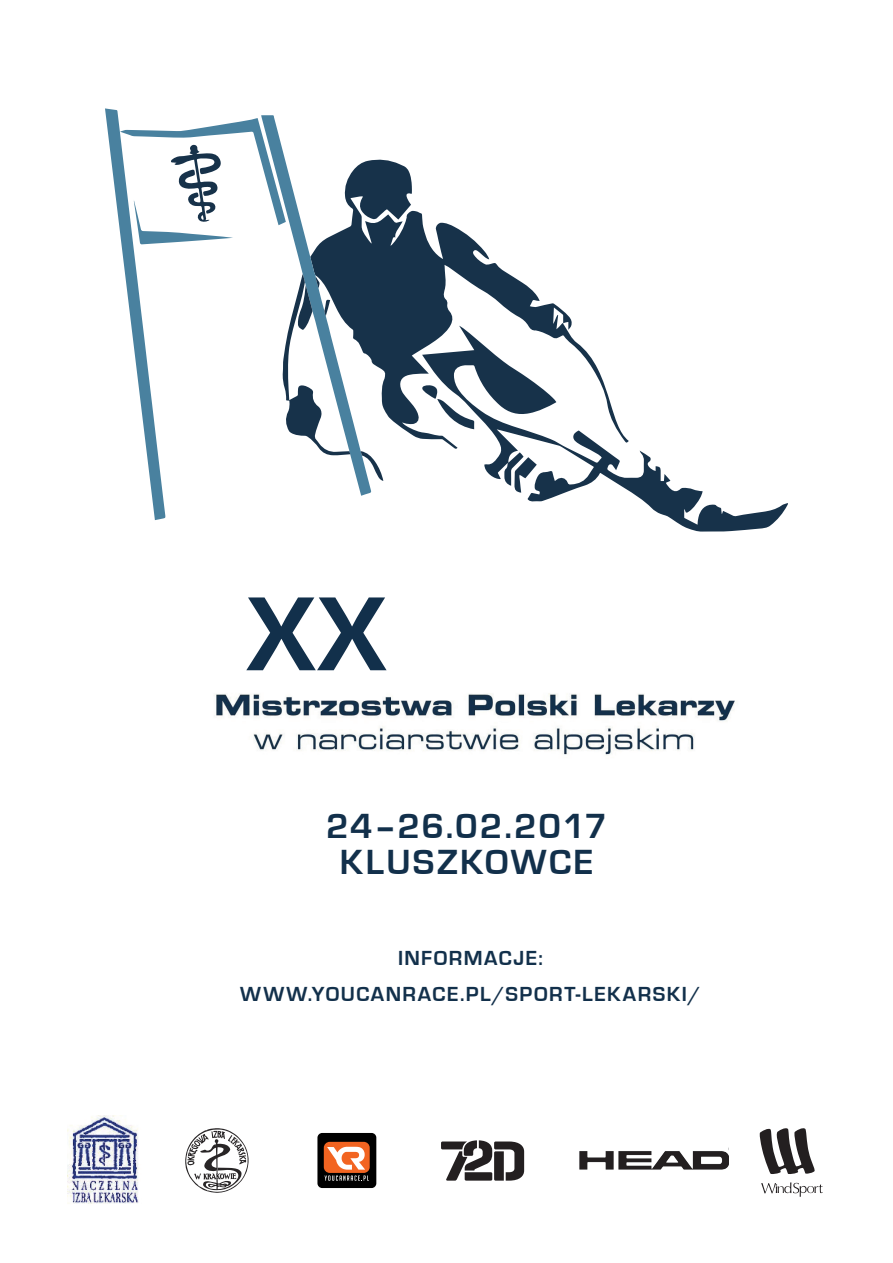
<style>
.page{position:relative;width:893px;height:1263px;background:#fff}
.page>*{position:absolute;margin:0;border:0;box-sizing:border-box;transform-origin:0 0}
.Styl_akapitowy_1{font:700 109.2px "Eurostile";color:#12304b}
.Styl_akapitowy_1-2{font:700 36px "Eurostile";letter-spacing:.06em;color:#12304b}
.Styl_akapitowy_1-3{font:700 21px "Eurostile";letter-spacing:.07em;color:#12304b}
</style>
<div class="page">
<img style="left:214px;top:693px;width:521px;height:62px">
<svg style="left:185px;top:1128px;width:64px;height:65px"></svg>
<div style="left:317px;top:1133px;width:59px;height:55px;background:#000;border-radius:5px"></div>
<div style="left:324px;top:1142px;width:46px;height:31px;background:#f26421;border-radius:6px"></div>
<svg style="left:324px;top:1147px;width:45px;height:34px"></svg>
<svg style="left:441px;top:1140px;width:83px;height:40px"></svg>
<img style="left:579px;top:1151px;width:149px;height:19px">
<svg style="left:383px;top:160px;width:189px;height:279px"></svg>
<svg style="left:422px;top:326px;width:366px;height:206px"></svg>
<svg style="left:514px;top:457px;width:23px;height:36px"></svg>
<svg style="left:422px;top:385px;width:52px;height:44px"></svg>
<svg style="left:105px;top:108px;width:278px;height:412px"></svg>
<svg style="left:761px;top:1182px;width:62px;height:15px"></svg>
<svg style="left:760px;top:1128px;width:55px;height:46px"></svg>
<img style="left:68px;top:1116px;width:71px;height:88px">
<p class="Styl_akapitowy_1" style="left:247px;top:575px;width:141px">XX</p>
<p class="Styl_akapitowy_1-2" style="left:326px;top:807px;width:283px">24–26.02.2017</p>
<p class="Styl_akapitowy_1-2" style="left:340px;top:843px;width:255px">KLUSZKOWCE</p>
<p class="Styl_akapitowy_1-3" style="left:398px;top:946px;width:146px">INFORMACJE:</p>
<p class="Styl_akapitowy_1-3" style="left:240px;top:982px;width:462px">WWW.YOUCANRACE.PL/SPORT-LEKARSKI/</p>
</div>
